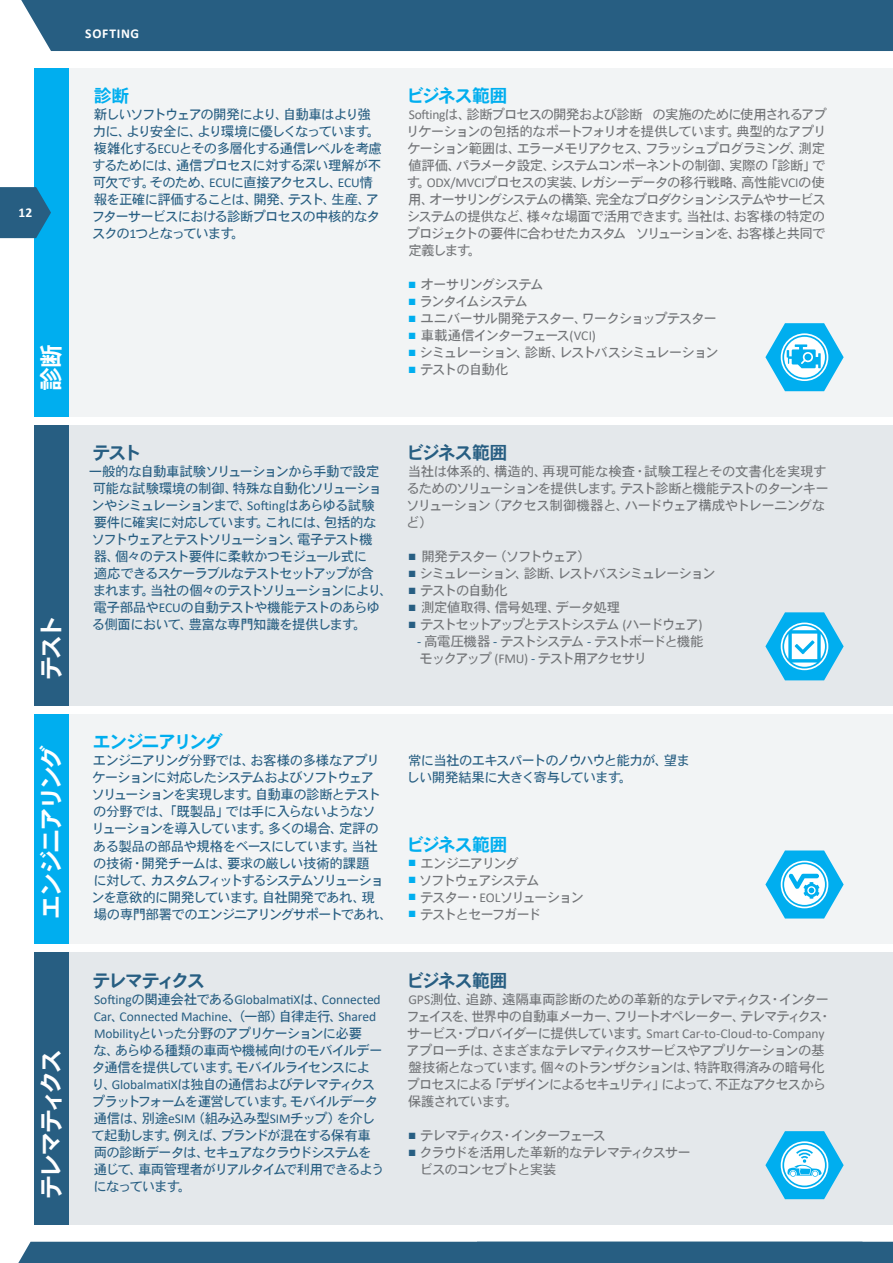
<style>
.page{position:relative;width:893px;height:1263px;background:#fff}
.page>*{position:absolute;margin:0;border:0;box-sizing:border-box;transform-origin:0 0}
.Subhead_H3_Cyan{font:700 24px "URW Heisei Gothic";letter-spacing:-.115em;color:#fff}
.Subhead_H3_Automotiv{font:700 18px "URW Heisei Gothic";letter-spacing:-.105em;color:#275e82}
.Subhead_H3_Cyan-2{font:700 18px "URW Heisei Gothic";letter-spacing:-.085em;color:#00aeef}
.Subhead_H3_Automotiv-2{font:700 18px "URW Heisei Gothic";color:#00aeef}
.Copy_Automotive{font:13.5px/17px "URW Heisei Gothic";letter-spacing:-.07em;color:#275e82}
.Copy{font:13.5px/17px "URW Heisei Gothic";letter-spacing:-.09em;color:#727477}
.Copy-2{font:13.5px/17px "URW Heisei Gothic";letter-spacing:-.065em;color:#727477}
.Copy-3{font:13.5px/17px "URW Heisei Gothic";letter-spacing:-.115em;color:#727477}
.Copy-4{font:13.5px "URW Heisei Gothic";letter-spacing:-.13em;color:#727477}
.Copy-5{font:13.5px "URW Heisei Gothic";letter-spacing:-.135em;color:#727477}
.Copy-6{font:13.5px "URW Heisei Gothic";letter-spacing:-.035em;color:#727477}
.Copy-7{font:13.5px "URW Heisei Gothic";letter-spacing:-.125em;color:#727477}
.t1{font:700 13.5px "Calibri";letter-spacing:.05em;color:#fff}
.s1{font-family:"Calibri"}
.s2{font-family:"Arial";color:#00aeef}
.s3{font-family:"Arial";color:#275e82}
.s4{font-family:"Calibri";color:#275e82}
</style>
<div class="page">
<div style="left:34px;top:68px;width:859px;height:349px;background:#f2f4f5"></div>
<div style="left:34px;top:714px;width:859px;height:230px;background:#f2f4f5"></div>
<div style="left:34px;top:425px;width:859px;height:281px;background:#e4e8eb"></div>
<div style="left:34px;top:952px;width:859px;height:273px;background:#e4e8eb"></div>
<div style="left:34px;top:714px;width:34px;height:230px;background:#00aeef"></div>
<div style="left:34px;top:952px;width:34px;height:273px;background:#275e82"></div>
<div style="left:34px;top:425px;width:34px;height:281px;background:#275e82"></div>
<div style="left:34px;top:68px;width:34px;height:349px;background:#00aeef"></div>
<svg style="left:765px;top:323px;width:79px;height:68px"></svg>
<svg style="left:765px;top:612px;width:79px;height:68px"></svg>
<svg style="left:765px;top:850px;width:79px;height:68px"></svg>
<svg style="left:765px;top:1131px;width:79px;height:68px"></svg>
<div style="left:18px;top:1242px;width:875px;height:21px;background:#275e82"></div>
<svg style="left:0;top:187px;width:51px;height:51px;background:#216992"></svg>
<div style="left:21px;top:0;width:872px;height:51px;background:#275e82"></div>
<p class="t1" style="left:19px;top:203px;width:15px">12</p>
<p class="t1" style="left:85px;top:24px;width:55px">SOFTING</p>
<p class="Subhead_H3_Automotiv-2" style="left:94px;top:86px;width:37px">診断</p>
<p class="Copy_Automotive" style="left:92px;top:105px;width:292px">新しいソフトウェアの開発により、自動車はより強力に、より安全に、より環境に優しくなっています。複雑化する<span class="s1">ECU</span>とその多層化する通信レベルを考慮するためには、通信プロセスに対する深い理解が不可欠です。そのため、<span class="s1">ECU</span>に直接アクセスし、<span class="s1">ECU</span>情報を正確に評価することは、開発、テスト、生産、アフターサービスにおける診断プロセスの中核的なタスクの<span class="s1">1</span>つとなっています。</p>
<p class="Subhead_H3_Cyan" style="left:38px;top:391px;width:49px;rotate:-90deg">診断</p>
<p class="Subhead_H3_Cyan" style="left:38px;top:680px;width:67px;rotate:-90deg">テスト</p>
<p class="Subhead_H3_Cyan" style="left:38px;top:918px;width:175px;rotate:-90deg">エンジニアリング</p>
<p class="Subhead_H3_Cyan" style="left:38px;top:1199px;width:151px;rotate:-90deg">テレマティクス</p>
<p class="Subhead_H3_Automotiv" style="left:92px;top:443px;width:50px">テスト</p>
<p class="Copy_Automotive" style="left:89px;top:462px;width:306px">一般的な自動車試験ソリューションから手動で設定可能な試験環境の制御、特殊な自動化ソリューションやシミュレーションまで、<span class="s1">Softing</span>はあらゆる試験<br>要件に確実に対応しています。これには、包括的な<br>ソフトウェアとテストソリューション、電子テスト機<br>器、個々のテスト要件に柔軟かつモジュール式に<br>適応できるスケーラブルなテストセットアップが含<br>まれます。当社の個々のテストソリューションにより、電子部品や<span class="s1">ECU</span>の自動テストや機能テストのあらゆ<br>る側面において、豊富な専門知識を提供します。</p>
<p class="Subhead_H3_Cyan-2" style="left:93px;top:732px;width:132px">エンジニアリング</p>
<p class="Copy_Automotive" style="left:91px;top:751px;width:303px">エンジニアリング分野では、お客様の多様なアプリケーションに対応したシステムおよびソフトウェア<br>ソリューションを実現します。自動車の診断とテストの分野では、「既製品」では手に入らないようなソ<br>リューションを導入しています。多くの場合、定評のある製品の部品や規格をベースにしています。当社の技術・開発チームは、要求の厳しい技術的課題<br>に対して、カスタムフィットするシステムソリューションを意欲的に開発しています。自社開発であれ、現<br>場の専門部署でのエンジニアリングサポートであれ、</p>
<p class="Subhead_H3_Automotiv" style="left:92px;top:970px;width:114px">テレマティクス</p>
<p class="Copy_Automotive" style="left:91px;top:990px;width:295px"><span class="s1">Softing</span>の関連会社である<span class="s1">GlobalmatiX</span>は、<span class="s1">Connected<br>Car</span>、<span class="s1">Connected Machine</span>、（一部）自律走行、<span class="s1">Shared<br>Mobility</span>といった分野のアプリケーションに必要<br>な、あらゆる種類の車両や機械向けのモバイルデータ通信を提供しています。モバイルライセンスにより、<span class="s1">GlobalmatiX</span>は独自の通信およびテレマティクスプラットフォームを運営しています。モバイルデータ通信は、別途<span class="s1">eSIM</span>（組み込み型<span class="s1">SIM</span>チップ）を介して起動します。例えば、ブランドが混在する保有車両の診断データは、セキュアなクラウドシステムを通じて、車両管理者がリアルタイムで利用できるようになっています。</p>
<p class="Subhead_H3_Cyan-2" style="left:406px;top:86px;width:103px">ビジネス範囲</p>
<p class="Copy" style="left:406px;top:105px;width:422px"><span class="s1">Softing</span>は、診断プロセスの開発および診断 の実施のために使用されるアプリケーションの包括的なポートフォリオを提供しています。典型的なアプリケーション範囲は、エラーメモリアクセス、フラッシュプログラミング、測定値評価、パラメータ設定、システムコンポーネントの制御、実際の「診断」です。<span class="s1">ODX/MVCI</span>プロセスの実装、レガシーデータの移行戦略、高性能<span class="s1">VCI</span>の使用、オーサリングシステムの構築、完全なプロダクションシステムやサービスシステムの提供など、様々な場面で活用できます。当社は、お客様の特定のプロジェクトの要件に合わせたカスタム ソリューションを、お客様と共同で定義します。</p>
<p class="Copy" style="left:408px;top:275px;width:137px"><span class="s2">■</span> オーサリングシステム</p>
<p class="Copy-4" style="left:408px;top:292px;width:121px"><span class="s2">■</span> ランタイムシステム</p>
<p class="Copy" style="left:408px;top:309px;width:310px"><span class="s2">■</span> ユニバーサル開発テスター、ワークショップテスター</p>
<p class="Copy" style="left:408px;top:326px;width:189px"><span class="s2">■</span> 車載通信インターフェース<span class="s1">(VCI)</span></p>
<p class="Copy" style="left:408px;top:343px;width:312px"><span class="s2">■</span> シミュレーション、診断、レストバスシミュレーション</p>
<p class="Copy" style="left:408px;top:360px;width:102px"><span class="s2">■</span> テストの自動化</p>
<p class="Subhead_H3_Automotiv" style="left:406px;top:443px;width:103px">ビジネス範囲</p>
<p class="Copy-2" style="left:406px;top:462px;width:424px">当社は体系的、構造的、再現可能な検査・試験工程とその文書化を実現するためのソリューションを提供します。テスト診断と機能テストのターンキーソリューション（アクセス制御機器と、ハードウェア構成やトレーニングなど）</p>
<p class="Copy" style="left:408px;top:547px;width:184px"><span class="s3">■</span> 開発テスター（ソフトウェア）</p>
<p class="Copy-3" style="left:408px;top:564px;width:309px"><span class="s3">■</span> シミュレーション、診断、レストバスシミュレーション</p>
<p class="Copy" style="left:408px;top:581px;width:101px"><span class="s3">■</span> テストの自動化</p>
<p class="Copy-6" style="left:408px;top:598px;width:213px"><span class="s3">■</span> 測定値取得、信号処理、データ処理</p>
<p class="Copy-5" style="left:408px;top:615px;width:296px"><span class="s3">■</span> テストセットアップとテストシステム <span class="s1">(</span>ハードウェア<span class="s1">)</span></p>
<p class="Copy-3" style="left:417px;top:632px;width:288px"><span class="s4">-</span> 高電圧機器 <span class="s4">-</span> テストシステム <span class="s4">-</span> テストボードと機能モックアップ <span class="s1">(FMU)</span> <span class="s4">-</span> テスト用アクセサリ</p>
<p class="Copy_Automotive" style="left:407px;top:751px;width:285px">常に当社のエキスパートのノウハウと能力が、望ましい開発結果に大きく寄与しています。</p>
<p class="Subhead_H3_Cyan-2" style="left:406px;top:834px;width:103px">ビジネス範囲</p>
<p class="Copy" style="left:408px;top:854px;width:112px"><span class="s2">■</span> エンジニアリング</p>
<p class="Copy-7" style="left:408px;top:870px;width:133px"><span class="s2">■</span> ソフトウェアシステム</p>
<p class="Copy" style="left:408px;top:888px;width:177px"><span class="s2">■</span> テスター・<span class="s1">EOL</span>ソリューション</p>
<p class="Copy" style="left:408px;top:905px;width:135px"><span class="s2">■</span> テストとセーフガード</p>
<p class="Subhead_H3_Automotiv" style="left:406px;top:970px;width:103px">ビジネス範囲</p>
<p class="Copy" style="left:406px;top:990px;width:427px"><span class="s1">GPS</span>測位、追跡、遠隔車両診断のための革新的なテレマティクス・インターフェイスを、世界中の自動車メーカー、フリートオペレーター、テレマティクス・サービス・プロバイダーに提供しています。<span class="s1">Smart Car-to-Cloud-to-Company</span>アプローチは、さまざまなテレマティクスサービスやアプリケーションの基盤技術となっています。個々のトランザクションは、特許取得済みの暗号化プロセスによる「デザインによるセキュリティ」によって、不正なアクセスから保護されています。</p>
<p class="Copy-4" style="left:408px;top:1125px;width:199px"><span class="s3">■</span> テレマティクス・インターフェース</p>
<p class="Copy" style="left:419px;top:1143px;width:273px;text-indent:-11px"><span class="s3">■</span> クラウドを活用した革新的なテレマティクスサービスのコンセプトと実装</p>
</div>
